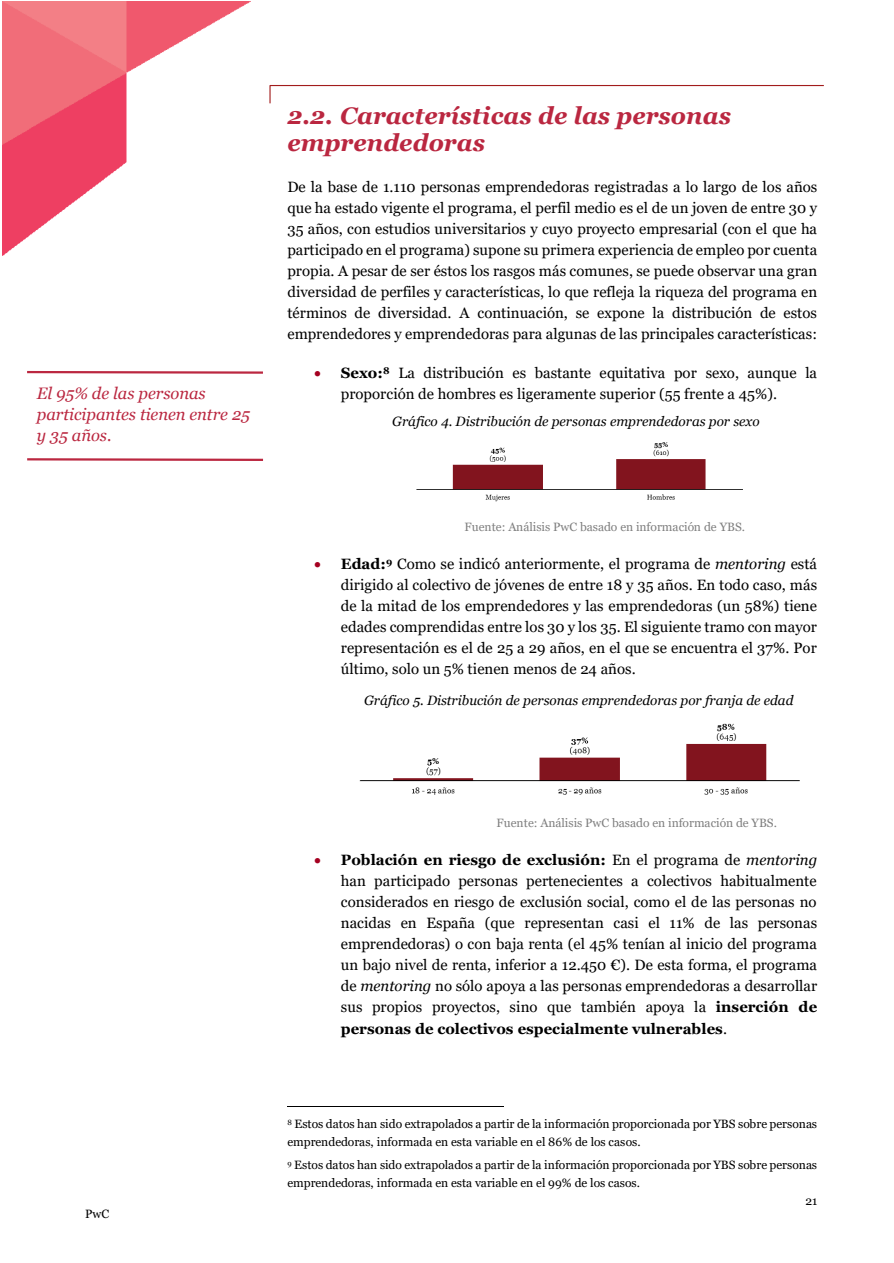
<style>
.page{position:relative;width:894px;height:1263px;background:#fff}
.page>*{position:absolute;margin:0;border:0;box-sizing:border-box;transform-origin:0 0}
.t1{font:italic 700 24px/27.2px "Georgia";color:#ba2740}
.t2{font:italic 16.5px/21.1px "Georgia";color:#ba2740}
.t3{font:15px/21px "Georgia";color:#000;text-align:justify}
.t4{font:italic 13.5px "Georgia";color:#000}
.t5{font:12px/18px "Georgia";color:#000}
.t6{font:12px "Georgia";color:#808080}
.s1{color:#a50021}
.s2{font-weight:700}
.s3{font-style:italic}
</style>
<div class="page">
<svg style="left:269px;top:85px;width:555px;height:19px"></svg>
<img style="left:2px;top:1px;width:248px;height:255px">
<hr style="left:287px;top:1105px;width:216px;height:1px;background:#000">
<img style="left:416px;top:442px;width:327px;height:60px">
<img style="left:359px;top:723px;width:441px;height:72px">
<svg style="left:27px;top:371px;width:236px;height:3px"></svg>
<svg style="left:27px;top:458px;width:236px;height:3px"></svg>
<p class="t2" style="left:37px;top:382px;width:214px">El 95% de las personas participantes tienen entre 25 y 35 años.</p>
<h2 class="t1" style="left:287px;top:102px;width:445px">2.2. Características de las personas emprendedoras</h2>
<p class="t3" style="left:287px;top:176px;width:531px">De la base de 1.110 personas emprendedoras registradas a lo largo de los años que ha estado vigente el programa, el perfil medio es el de un joven de entre 30 y 35 años, con estudios universitarios y cuyo proyecto empresarial (con el que ha participado en el programa) supone su primera experiencia de empleo por cuenta propia. A pesar de ser éstos los rasgos más comunes, se puede observar una gran diversidad de perfiles y características, lo que refleja la riqueza del programa en términos de diversidad. A continuación, se expone la distribución de estos emprendedores y emprendedoras para algunas de las principales características:</p>
<p class="t3" style="left:341px;top:362px;width:477px;text-indent:-27px"><span class="s1">•</span> <span class="s2">Sexo:</span><sup>8</sup> La distribución es bastante equitativa por sexo, aunque la proporción de hombres es ligeramente superior (55 frente a 45%).</p>
<p class="t4" style="left:392px;top:414px;width:369px">Gráfico 4. Distribución de personas emprendedoras por sexo</p>
<p class="t6" style="left:464px;top:520px;width:282px">Fuente: Análisis PwC basado en información de YBS.</p>
<p class="t3" style="left:341px;top:553px;width:477px;text-indent:-27px"><span class="s1">•</span> <span class="s2">Edad:</span><sup>9</sup> Como se indicó anteriormente, el programa de <span class="s3">mentoring</span> está dirigido al colectivo de jóvenes de entre 18 y 35 años. En todo caso, más de la mitad de los emprendedores y las emprendedoras (un 58%) tiene edades comprendidas entre los 30 y los 35. El siguiente tramo con mayor representación es el de 25 a 29 años, en el que se encuentra el 37%. Por último, solo un 5% tienen menos de 24 años.</p>
<p class="t4" style="left:364px;top:692px;width:430px">Gráfico 5. Distribución de personas emprendedoras por franja de edad</p>
<p class="t5" style="left:85px;top:1205px;width:25px">PwC</p>
<p class="t6" style="left:496px;top:816px;width:282px">Fuente: Análisis PwC basado en información de YBS.</p>
<p class="t3" style="left:341px;top:849px;width:477px;text-indent:-27px"><span class="s1">•</span> <span class="s2">Población en riesgo de exclusión:</span> En el programa de <span class="s3">mentoring </span>han participado personas pertenecientes a colectivos habitualmente considerados en riesgo de exclusión social, como el de las personas no nacidas en España (que representan casi el 11% de las personas emprendedoras) o con baja renta (el 45% tenían al inicio del programa un bajo nivel de renta, inferior a 12.450 €). De esta forma, el programa de <span class="s3">mentoring</span> no sólo apoya a las personas emprendedoras a desarrollar sus propios proyectos, sino que también apoya la <span class="s2">inserción de personas de colectivos especialmente vulnerables</span>.</p>
<p class="t5" style="left:287px;top:1114px;width:531px"><sup>8</sup> Estos datos han sido extrapolados a partir de la información proporcionada por YBS sobre personas emprendedoras, informada en esta variable en el 86% de los casos.</p>
<p class="t5" style="left:287px;top:1155px;width:531px"><sup>9</sup> Estos datos han sido extrapolados a partir de la información proporcionada por YBS sobre personas emprendedoras, informada en esta variable en el 99% de los casos.</p>
<p class="t5" style="left:805px;top:1191px;width:13px">21</p>
</div>
